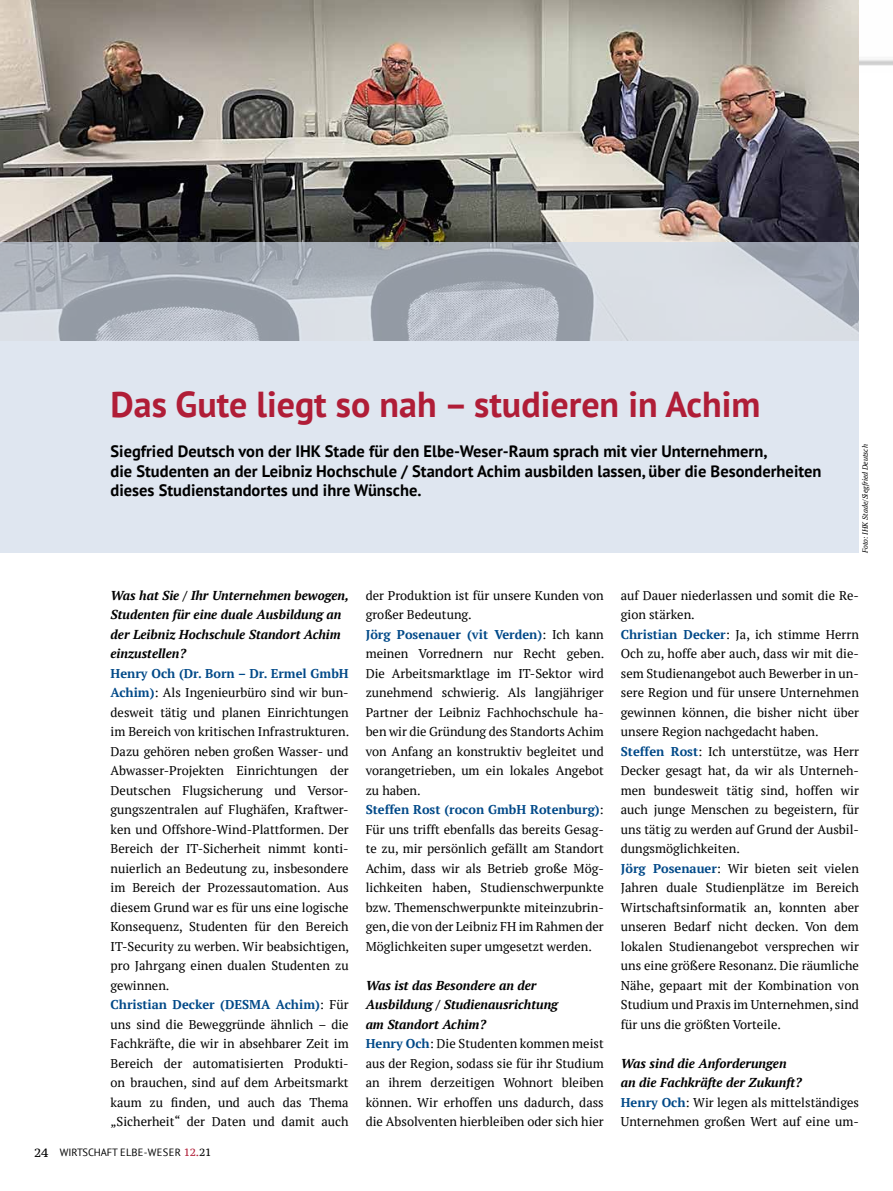
<style>
.page{position:relative;width:893px;height:1191px;background:#fff}
.page>*{position:absolute;margin:0;border:0;box-sizing:border-box;transform-origin:0 0}
.t1{font:700 36px "PT Sans";color:#b01d37}
.t2{font:700 16.5px/19.5px "PT Sans";color:#000}
.t3{font:italic 700 12.9px/19.5px "PT Serif";color:#000}
.t4{font:12.75px/19.5px "PT Serif";color:#000}
.t5{font:10.5px "PT Sans";letter-spacing:-.01em;color:#000}
.t6{font:italic 7.5px "PT Serif";color:#000}
.s1{font-weight:700;color:#004988}
.s2{font-family:"PT Serif Caption";font-size:12px}
.s3{font-family:"PT Serif Caption";color:#b01d37}
.s4{font-family:"PT Serif Caption"}
</style>
<div class="page">
<img style="left:0;top:0;width:859px;height:242px">
<svg style="left:0;top:242px;width:859px;height:311px;background:#d1d8e2"></svg>
<h1 class="t1" style="left:111px;top:380px;width:651px">Das Gute liegt so nah – studieren in Achim</h1>
<p class="t2" style="left:111px;top:441px;width:712px">Siegfried Deutsch von der IHK Stade für den Elbe-Weser-Raum sprach mit vier Unternehmern,<br>die Studenten an der Leibniz Hochschule / Standort Achim ausbilden lassen, über die Besonderheiten dieses Studienstandortes und ihre Wünsche.</p>
<p class="t6" style="left:860px;top:553px;width:110px;rotate:-90deg">Foto: IHK Stade/Siegfried Deutsch</p>
<p class="t3" style="left:111px;top:585px;width:240px">Was hat Sie / Ihr Unternehmen bewogen,<br>Studenten für eine duale Ausbildung an der Leibniz Hochschule Standort Achim einzustellen?</p>
<p class="t4" style="left:111px;top:663px;width:240px"><span class="s1">Henry Och (Dr. Born – Dr. Ermel GmbH Achim)</span>: Als Ingenieurbüro sind wir bun&shy;desweit tätig und planen Einrichtungen im Bereich von kritischen Infrastrukturen.<br>Dazu gehören neben großen Wasser- und Abwasser-Projekten Einrichtungen der Deutschen Flugsicherung und Versor&shy;gungszentralen auf Flughäfen, Kraftwer&shy;ken und Offshore-Wind-Plattformen. Der Bereich der IT-Sicherheit nimmt konti&shy;nuierlich an Bedeutung zu, insbesondere im Bereich der Prozessautomation. Aus diesem Grund war es für uns eine logische Konsequenz, Studenten für den Bereich IT-Security zu werben. Wir beabsichtigen, pro Jahrgang einen dualen Studenten zu gewinnen.<br><span class="s1">Christian Decker (DESMA Achim)</span>: Für uns sind die Beweggründe ähnlich – die Fachkräfte, die wir in absehbarer Zeit im Bereich der automatisierten Produkti&shy;on brauchen, sind auf dem Arbeitsmarkt kaum zu finden, und auch das Thema „Sicherheit“ der Daten und damit auch</p>
<p class="t5" style="left:34px;top:1146px;width:179px"><span class="s2">24</span> WIRTSCHAFT ELBE-WESER <span class="s3">12.</span><span class="s4">21</span></p>
<p class="t4" style="left:366px;top:585px;width:240px">der Produktion ist für unsere Kunden von großer Bedeutung.<br><span class="s1">Jörg Posenauer (vit Verden)</span>: Ich kann meinen Vorrednern nur Recht geben.<br>Die Arbeitsmarktlage im IT-Sektor wird zunehmend schwierig. Als langjähriger Partner der Leibniz Fachhochschule ha&shy;ben wir die Gründung des Standorts Achim von Anfang an konstruktiv begleitet und vorangetrieben, um ein lokales Angebot zu haben.<br><span class="s1">Steffen Rost (rocon GmbH Rotenburg)</span>:<br>Für uns trifft ebenfalls das bereits Gesag&shy;te zu, mir persönlich gefällt am Standort Achim, dass wir als Betrieb große Mög&shy;lichkeiten haben, Studienschwerpunkte bzw. Themenschwerpunkte miteinzubrin&shy;gen, die von der Leibniz FH im Rahmen der Möglichkeiten super umgesetzt werden.</p>
<p class="t3" style="left:366px;top:975px;width:194px">Was ist das Besondere an der<br>Ausbildung / Studienausrichtung am Standort Achim?</p>
<p class="t4" style="left:366px;top:1034px;width:240px;text-align:justify"><span class="s1">Henry Och</span>: Die Studenten kommen meist aus der Region, sodass sie für ihr Studium an ihrem derzeitigen Wohnort bleiben können. Wir erhoffen uns dadurch, dass die Absolventen hierbleiben oder sich hier</p>
<p class="t4" style="left:621px;top:585px;width:240px">auf Dauer niederlassen und somit die Re&shy;gion stärken.<br><span class="s1">Christian Decker</span>: Ja, ich stimme Herrn Och zu, hoffe aber auch, dass wir mit die&shy;sem Studienangebot auch Bewerber in un&shy;sere Region und für unsere Unternehmen gewinnen können, die bisher nicht über unsere Region nachgedacht haben.<br><span class="s1">Steffen Rost</span>: Ich unterstütze, was Herr Decker gesagt hat, da wir als Unterneh&shy;men bundesweit tätig sind, hoffen wir auch junge Menschen zu begeistern, für uns tätig zu werden auf Grund der Ausbil&shy;dungsmöglichkeiten.<br><span class="s1">Jörg Posenauer</span>: Wir bieten seit vielen Jahren duale Studienplätze im Bereich Wirtschaftsinformatik an, konnten aber unseren Bedarf nicht decken. Von dem lokalen Studienangebot versprechen wir uns eine größere Resonanz. Die räumliche Nähe, gepaart mit der Kombination von Studium und Praxis im Unternehmen, sind für uns die größten Vorteile.</p>
<p class="t3" style="left:621px;top:1053px;width:182px">Was sind die Anforderungen an die Fachkräfte der Zukunft?</p>
<p class="t4" style="left:621px;top:1092px;width:240px"><span class="s1">Henry Och</span>: Wir legen als mittelständiges<br>Unternehmen großen Wert auf eine um-</p>
</div>
